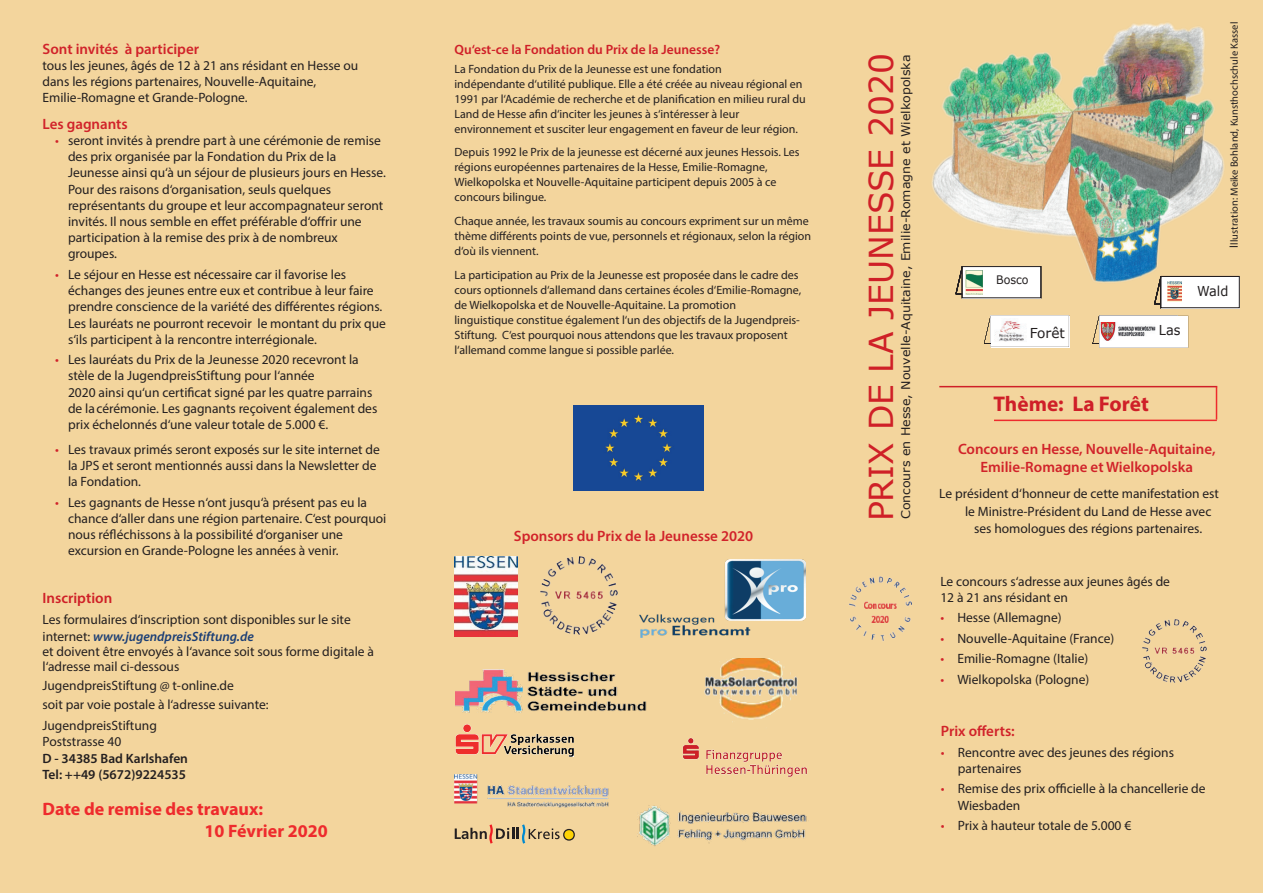
<style>
.page{position:relative;width:1263px;height:893px;background:#f3d59d}
.page>*{position:absolute;margin:0;border:0;box-sizing:border-box;transform-origin:0 0}
.t1{font:33px "Verdana";color:#cf2027}
.t2{font:700 21.3px "Myriad Pro";color:#cf1f28}
.t3{font:700 18px/21.6px "Myriad Pro";color:#ee2b2d}
.t4{font:600 15px/18px "Myriad Pro";color:#d1232a;text-align:center}
.t5{font:600 15px "Myriad Pro";color:#cf2027}
.t6{font:13.65px "Verdana";color:#231f20}
.t7{font:13.65px "Verdana";color:#231f20;scale:.94 1}
.t8{font:13.5px/16.2px "Myriad Pro";color:#231f20}
.t9{font:600 13.5px/16.5px "Myriad Pro";color:#231f20}
.t10{font:600 13.5px "Myriad Pro";color:#cf1f28}
.t11{font:12px/15px "Myriad Pro";color:#231f20}
.t12{font:12px "Verdana";color:#231f20;scale:1.05 1}
.t13{font:11.7px "Verdana";color:#231f20;scale:.94 1}
.t14{font:10.5px "Myriad Pro";color:#231f20}
.s1{color:#d1232a}
.s2{font-weight:600;font-style:italic;color:#1b3e75}
.s3{font-size:12px}
.s4{font-size:13.65px}
</style>
<div class="page">
<img style="left:640px;top:559px;width:166px;height:78px">
<img style="left:455px;top:774px;width:154px;height:34px">
<img style="left:456px;top:670px;width:191px;height:42px">
<img style="left:638px;top:805px;width:169px;height:41px">
<img style="left:704px;top:658px;width:94px;height:64px">
<img style="left:455px;top:557px;width:63px;height:80px">
<img style="left:456px;top:724px;width:118px;height:32px">
<img style="left:683px;top:737px;width:125px;height:40px">
<svg style="left:455px;top:824px;width:120px;height:20px"></svg>
<div style="left:573px;top:406px;width:131px;height:85px;background:#174895"></div>
<img style="left:931px;top:22px;width:294px;height:262px">
<hr style="left:939px;top:386px;width:278px;height:1px;background:#cf1f28">
<img style="left:849px;top:576px;width:63px;height:65px">
<hr style="left:1216px;top:387px;width:1px;height:33px;background:#ee2b2d">
<hr style="left:994px;top:420px;width:223px;height:1px;background:#ee2b2d">
<svg style="left:964px;top:268px;width:75px;height:28px;background:#eaefe8"></svg>
<div style="left:962px;top:266px;width:79px;height:32px;border:1px solid #231f20"></div>
<svg style="left:956px;top:266px;width:6px;height:28px"></svg>
<div style="left:1161px;top:276px;width:78px;height:32px;background:#fff"></div>
<div style="left:1161px;top:276px;width:78px;height:32px;border:1px solid #231f20"></div>
<svg style="left:1154px;top:276px;width:7px;height:28px"></svg>
<img style="left:1167px;top:281px;width:14px;height:20px">
<svg style="left:1093px;top:316px;width:95px;height:32px;background:#f8f5f1"></svg>
<img style="left:1101px;top:322px;width:54px;height:19px">
<div style="left:991px;top:316px;width:78px;height:32px;background:#fff"></div>
<svg style="left:984px;top:316px;width:85px;height:31px"></svg>
<img style="left:995px;top:318px;width:34px;height:27px">
<img style="left:540px;top:557px;width:77px;height:77px">
<img style="left:1143px;top:620px;width:63px;height:63px">
<p class="t4" style="left:43px;top:39px;width:158px">Sont invités à participer</p>
<p class="t8" style="left:43px;top:57px;width:317px">tous les jeunes, âgés de 12 à 21 ans résidant en Hesse ou dans les régions partenaires, Nouvelle-Aquitaine,<br>Emilie-Romagne et Grande-Pologne.</p>
<p class="t4" style="left:43px;top:114px;width:87px">Les gagnants</p>
<p class="t8" style="left:68px;top:132px;width:319px;text-indent:-13px"><span class="s1">•</span> seront invités à prendre part à une cérémonie de remise des prix organisée par la Fondation du Prix de la Jeunesse ainsi qu‘à un séjour de plusieurs jours en Hesse.<br>Pour des raisons d‘organisation, seuls quelques représentants du groupe et leur accompagnateur seront invités. Il nous semble en effet préférable d‘offrir une participation à la remise des prix à de nombreux groupes.</p>
<p class="t8" style="left:68px;top:266px;width:319px;text-indent:-13px"><span class="s1">•</span> Le séjour en Hesse est nécessaire car il favorise les échanges des jeunes entre eux et contribue à leur faire prendre conscience de la variété des différentes régions.<br>Les lauréats ne pourront recevoir le montant du prix que s‘ils participent à la rencontre interrégionale.</p>
<p class="t8" style="left:68px;top:351px;width:311px;text-indent:-13px"><span class="s1">•</span> Les lauréats du Prix de la Jeunesse 2020 recevront la stèle de la JugendpreisStiftung pour l‘année<br>2020 ainsi qu‘un certificat signé par les quatre parrains de lacérémonie. Les gagnants reçoivent également des prix échelonnés d‘une valeur totale de 5.000 €.</p>
<p class="t8" style="left:68px;top:441px;width:313px;text-indent:-13px"><span class="s1">•</span> Les travaux primés seront exposés sur le site internet de la JPS et seront mentionnés aussi dans la Newsletter de la Fondation.</p>
<p class="t8" style="left:68px;top:494px;width:320px;text-indent:-13px"><span class="s1">•</span> Les gagnants de Hesse n‘ont jusqu‘à présent pas eu la chance d‘aller dans une région partenaire. C‘est pourquoi nous réfléchissons à la possibilité d‘organiser une excursion en Grande-Pologne les années à venir.</p>
<p class="t5" style="left:43px;top:589px;width:71px">Inscription</p>
<p class="t8" style="left:43px;top:611px;width:310px">Les formulaires d‘inscription sont disponibles sur le site internet: <span class="s2">www.jugendpreisStiftung.de</span></p>
<p class="t8" style="left:43px;top:643px;width:333px;line-height:15px">et doivent être envoyés à l‘avance soit sous forme digitale à l‘adresse mail ci-dessous</p>
<p class="t8" style="left:43px;top:676px;width:228px;line-height:19.2px">JugendpreisStiftung @ t-online.de<br>soit par voie postale à l‘adresse suivante:</p>
<p class="t8" style="left:43px;top:717px;width:116px">JugendpreisStiftung<br>Poststrasse 40</p>
<p class="t9" style="left:43px;top:750px;width:147px">D - 34385 Bad Karlshafen<br>Tel: ++49 (5672)9224535</p>
<h3 class="t3" style="left:205px;top:798px;width:125px;text-indent:-162px">Date de remise des travaux:<br>10 Février 2020</h3>
<p class="t10" style="left:454px;top:41px;width:267px">Qu‘est-ce la Fondation du Prix de la Jeunesse?</p>
<p class="t11" style="left:454px;top:61px;width:353px">La Fondation du Prix de la Jeunesse est une fondation<br>indépendante d‘utilité publique. Elle a été créée au niveau régional en 1991 par l‘Académie de recherche et de planification en milieu rural du Land de Hesse afin d‘inciter les jeunes à s‘intéresser à leur environnement et susciter leur engagement en faveur de leur région.</p>
<p class="t11" style="left:454px;top:145px;width:347px">Depuis 1992 le Prix de la jeunesse est décerné aux jeunes Hessois. Les régions européennes partenaires de la Hesse, Emilie-Romagne, Wielkopolska et Nouvelle-Aquitaine participent depuis 2005 à ce concours bilingue.</p>
<p class="t11" style="left:454px;top:213px;width:358px">Chaque année, les travaux soumis au concours expriment sur un même thème différents points de vue, personnels et régionaux, selon la région d‘où ils viennent.</p>
<p class="t11" style="left:454px;top:267px;width:348px">La participation au Prix de la Jeunesse est proposée dans le cadre des cours optionnels d‘allemand dans certaines écoles d‘Emilie-Romagne, de Wielkopolska et de Nouvelle-Aquitaine. La promotion<br>linguistique constitue également l‘un des objectifs de la Jugendpreis-Stiftung. C‘est pourquoi nous attendons que les travaux proposent l‘allemand comme langue si possible parlée.</p>
<p class="t4" style="left:514px;top:526px;width:241px">Sponsors du Prix de la Jeunesse 2020</p>
<h1 class="t1" style="left:858px;top:521px;width:470px;rotate:-90deg">PRIX DE LA JEUNESSE 2020</h1>
<p class="t12" style="left:897px;top:519px;width:444px;rotate:-90deg">Concours en Hesse, Nouvelle-Aquitaine, Emilie-Romagne et Wielkopolska</p>
<p class="t13" style="left:996px;top:272px;width:36px">Bosco</p>
<p class="t14" style="left:1228px;top:248px;width:227px;rotate:-90deg"><span class="s3">I</span>llustration: Meike Bohland, Kunsthochschule Kassel</p>
<p class="t7" style="left:1197px;top:282px;width:35px">Wald</p>
<p class="t13" style="left:1190px;top:284px;width:45px">Foresta</p>
<p class="t6" style="left:1030px;top:323px;width:37px">Forêt</p>
<p class="t13" style="left:1128px;top:323px;width:57px">Foresta<span class="s4">Las</span></p>
<p class="t13" style="left:1020px;top:323px;width:45px">Foresta</p>
<h2 class="t2" style="left:993px;top:390px;width:157px">Thème: La Forêt</h2>
<p class="t4" style="left:958px;top:439px;width:259px">Concours en Hesse, Nouvelle-Aquitaine,<br>Emilie-Romagne et Wielkopolska</p>
<p class="t8" style="left:939px;top:485px;width:281px">Le président d‘honneur de cette manifestation est</p>
<p class="t8" style="left:965px;top:503px;width:248px">le Ministre-Président du Land de Hesse avec</p>
<p class="t8" style="left:974px;top:520px;width:230px">ses homologues des régions partenaires.</p>
<p class="t8" style="left:940px;top:573px;width:231px">Le concours s‘adresse aux jeunes âgés de<br>12 à 21 ans résidant en</p>
<p class="t8" style="left:940px;top:609px;width:123px"><span class="s1">•</span> Hesse (Allemagne)</p>
<p class="t8" style="left:940px;top:630px;width:175px"><span class="s1">•</span> Nouvelle-Aquitaine (France)</p>
<p class="t8" style="left:940px;top:650px;width:149px"><span class="s1">•</span> Emilie-Romagne (Italie)</p>
<p class="t8" style="left:940px;top:671px;width:150px"><span class="s1">•</span> Wielkopolska (Pologne)</p>
<p class="t4" style="left:941px;top:722px;width:75px">Prix offerts:</p>
<p class="t8" style="left:958px;top:744px;width:218px;text-indent:-17px"><span class="s1">•</span> Rencontre avec des jeunes des régions partenaires</p>
<p class="t8" style="left:958px;top:780px;width:249px;text-indent:-17px"><span class="s1">•</span> Remise des prix officielle à la chancellerie de<br>Wiesbaden</p>
<p class="t8" style="left:941px;top:817px;width:192px"><span class="s1">•</span> Prix à hauteur totale de 5.000 €</p>
</div>
